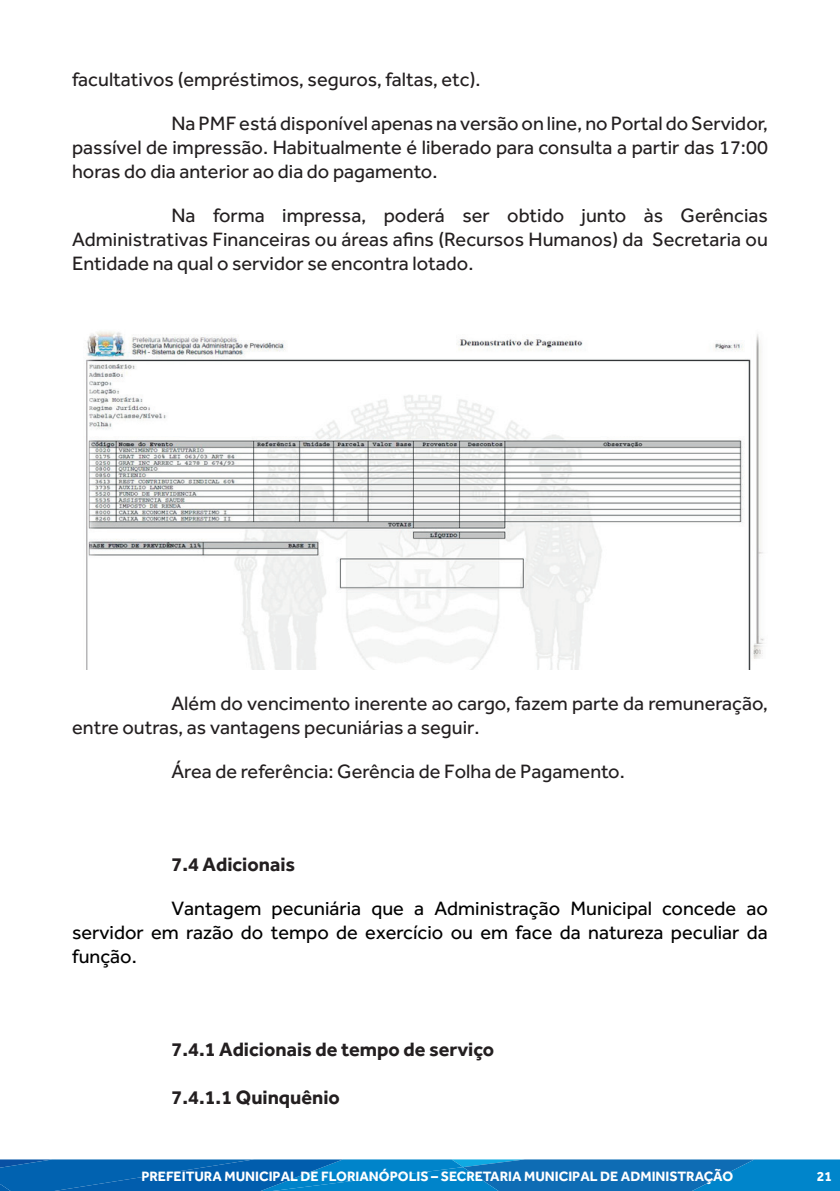
<style>
.page{position:relative;width:840px;height:1191px;background:#fff}
.page>*{position:absolute;margin:0;border:0;box-sizing:border-box;transform-origin:0 0}
.t1{font:20px/24px "Effra";color:#231f20;text-align:justify}
.t2{font:20px/24px "Effra";color:#000001;text-align:justify}
.t3{font:700 20px "Effra";color:#231f20}
.t4{font:700 14px "Effra";color:#fff}
</style>
<div class="page">
<svg style="left:0;top:1159px;width:839px;height:32px;background:#0973bb"></svg>
<img style="left:86px;top:331px;width:678px;height:339px">
<p class="t1" style="left:72px;top:67px;width:410px">facultativos (empréstimos, seguros, faltas, etc).</p>
<p class="t1" style="left:72px;top:111px;width:697px;text-indent:99px">Na PMF está disponível apenas na versão on line, no Portal do Servidor, passível de impressão. Habitualmente é liberado para consulta a partir das 17:00 horas do dia anterior ao dia do pagamento.</p>
<p class="t1" style="left:72px;top:203px;width:697px;text-indent:99px">Na forma impressa, poderá ser obtido junto às Gerências Administrativas Financeiras ou áreas afins (Recursos Humanos) da Secretaria ou Entidade na qual o servidor se encontra lotado.</p>
<p class="t1" style="left:72px;top:691px;width:697px;text-indent:99px">Além do vencimento inerente ao cargo, fazem parte da remuneração, entre outras, as vantagens pecuniárias a seguir.</p>
<p class="t1" style="left:171px;top:759px;width:454px">Área de referência: Gerência de Folha de Pagamento.</p>
<p class="t3" style="left:171px;top:852px;width:125px">7.4 Adicionais</p>
<p class="t2" style="left:72px;top:896px;width:697px;text-indent:99px">Vantagem pecuniária que a Administração Municipal concede ao servidor em razão do tempo de exercício ou em face da natureza peculiar da função.</p>
<p class="t3" style="left:171px;top:1036px;width:324px">7.4.1 Adicionais de tempo de serviço</p>
<p class="t3" style="left:171px;top:1085px;width:170px">7.4.1.1 Quinquênio</p>
<p class="t4" style="left:141px;top:1167px;width:593px">PREFEITURA MUNICIPAL DE FLORIANÓPOLIS – SECRETARIA MUNICIPAL DE ADMINISTRAÇÃO</p>
<p class="t4" style="left:816px;top:1167px;width:17px">21</p>
</div>
